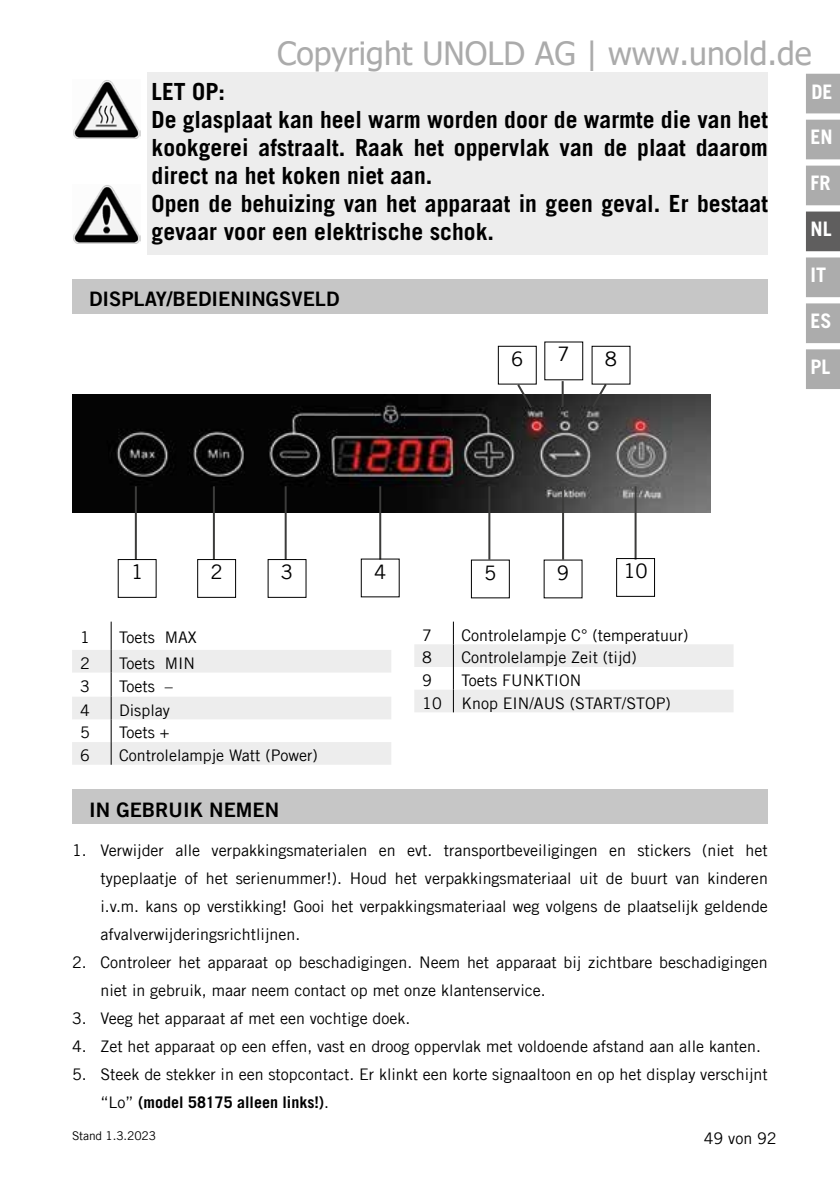
<style>
.page{position:relative;width:840px;height:1191px;background:#fff}
.page>*{position:absolute;margin:0;border:0;box-sizing:border-box;transform-origin:0 0}
.t1{font:32px "Tahoma";color:#ababab}
.t2{font:700 23.6px/28px "Trade Gothic LT Com";color:#000}
.t3{font:20px "Trade Gothic LT Com Bd 2";color:#000}
.t4{font:700 20px "Trade Gothic LT Com";color:#fff}
.t5{font:20px "Trade Gothic LT Com";color:#000}
.t6{font:16px/28px "Trade Gothic LT Com";color:#000}
.t7{font:12px "Trade Gothic LT Com";letter-spacing:-.01em;color:#000}
.s1{font-weight:700}
</style>
<div class="page">
<div style="left:805px;top:74px;width:34px;height:39px;background:#acacac"></div>
<div style="left:805px;top:120px;width:34px;height:39px;background:#acacac"></div>
<div style="left:805px;top:166px;width:34px;height:39px;background:#acacac"></div>
<div style="left:805px;top:211px;width:34px;height:40px;background:#5f5e5e;border:2px solid #5f5e5e"></div>
<div style="left:805px;top:257px;width:34px;height:40px;background:#acacac;border:2px solid #acacac"></div>
<div style="left:805px;top:303px;width:34px;height:40px;background:#acacac;border:2px solid #acacac"></div>
<div style="left:805px;top:349px;width:34px;height:40px;background:#acacac;border:2px solid #acacac"></div>
<div style="left:147px;top:72px;width:620px;height:183px;background:#ededed"></div>
<img style="left:73px;top:185px;width:67px;height:58px">
<img style="left:73px;top:80px;width:67px;height:59px">
<div style="left:72px;top:279px;width:695px;height:34px;background:#c6c6c6"></div>
<svg style="left:72px;top:621px;width:319px;height:143px"></svg>
<img style="left:72px;top:395px;width:638px;height:117px">
<hr style="left:213px;top:486px;width:2px;height:73px;background:#3c3c3b">
<hr style="left:135px;top:486px;width:2px;height:73px;background:#3c3c3b">
<hr style="left:284px;top:486px;width:2px;height:73px;background:#3c3c3b">
<hr style="left:379px;top:486px;width:2px;height:73px;background:#3c3c3b">
<hr style="left:488px;top:486px;width:2px;height:73px;background:#3c3c3b">
<svg style="left:515px;top:384px;width:18px;height:26px"></svg>
<hr style="left:561px;top:381px;width:2px;height:26px;background:#3c3c3b">
<svg style="left:590px;top:384px;width:18px;height:25px"></svg>
<hr style="left:561px;top:486px;width:2px;height:73px;background:#3c3c3b">
<hr style="left:634px;top:486px;width:2px;height:73px;background:#3c3c3b">
<div style="left:197px;top:559px;width:39px;height:38px;border:1px solid #000"></div>
<div style="left:498px;top:346px;width:38px;height:38px;border:1px solid #000"></div>
<div style="left:616px;top:558px;width:38px;height:38px;border:1px solid #000"></div>
<svg style="left:414px;top:621px;width:319px;height:91px"></svg>
<div style="left:72px;top:790px;width:695px;height:34px;background:#c6c6c6"></div>
<h1 class="t1" style="left:277px;top:32px;width:535px">Copyright UNOLD AG | www.unold.de</h1>
<p class="t2" style="left:151px;top:77px;width:617px">LET OP:<br>De glasplaat kan heel warm worden door de warmte die van het kookgerei afstraalt. Raak het oppervlak van de plaat daarom direct na het koken niet aan.<br>Open de behuizing van het apparaat in geen geval. Er bestaat gevaar voor een elektrische schok.</p>
<p class="t3" style="left:89px;top:287px;width:252px">DISPLAY/BEDIENINGSVELD</p>
<p class="t5" style="left:511px;top:346px;width:14px">6</p>
<p class="t5" style="left:557px;top:342px;width:14px">7</p>
<p class="t5" style="left:604px;top:346px;width:14px">8</p>
<p class="t4" style="left:811px;top:80px;width:23px">DE</p>
<p class="t4" style="left:810px;top:125px;width:24px">EN</p>
<p class="t4" style="left:810px;top:171px;width:21px">FR</p>
<p class="t4" style="left:810px;top:217px;width:23px">NL</p>
<p class="t4" style="left:810px;top:262px;width:17px">IT</p>
<p class="t4" style="left:810px;top:308px;width:23px">ES</p>
<p class="t4" style="left:810px;top:354px;width:21px">PL</p>
<p class="t5" style="left:131px;top:560px;width:14px">1</p>
<p class="t5" style="left:210px;top:560px;width:14px">2</p>
<p class="t5" style="left:281px;top:560px;width:14px">3</p>
<p class="t5" style="left:374px;top:559px;width:14px">4</p>
<p class="t5" style="left:484px;top:560px;width:14px">5</p>
<p class="t5" style="left:556px;top:560px;width:14px">9</p>
<p class="t5" style="left:623px;top:559px;width:26px">10</p>
<p class="t6" style="left:80px;top:623px;width:11px">1</p>
<p class="t6" style="left:119px;top:623px;width:79px">Toets MAX</p>
<p class="t6" style="left:80px;top:649px;width:11px">2</p>
<p class="t6" style="left:119px;top:649px;width:77px">Toets MIN</p>
<p class="t6" style="left:80px;top:672px;width:11px">3</p>
<p class="t6" style="left:119px;top:672px;width:55px">Toets –</p>
<p class="t6" style="left:80px;top:696px;width:11px">4</p>
<p class="t6" style="left:119px;top:696px;width:52px">Display</p>
<p class="t6" style="left:80px;top:718px;width:11px">5</p>
<p class="t6" style="left:119px;top:718px;width:52px">Toets +</p>
<p class="t6" style="left:80px;top:741px;width:11px">6</p>
<p class="t6" style="left:119px;top:741px;width:200px">Controlelampje Watt (Power)</p>
<p class="t6" style="left:422px;top:621px;width:11px">7</p>
<p class="t6" style="left:461px;top:621px;width:228px">Controlelampje C° (temperatuur)</p>
<p class="t6" style="left:422px;top:643px;width:11px">8</p>
<p class="t6" style="left:461px;top:643px;width:177px">Controlelampje Zeit (tijd)</p>
<p class="t6" style="left:422px;top:666px;width:11px">9</p>
<p class="t6" style="left:422px;top:669px;width:250px;line-height:22.6px;text-indent:39px">Toets FUNKTION<br>10 Knop EIN/AUS (START/STOP)</p>
<p class="t3" style="left:89px;top:797px;width:191px">IN GEBRUIK NEMEN</p>
<p class="t6" style="left:100px;top:836px;width:668px;text-align:justify;text-indent:-28px">1. Verwijder alle verpakkingsmaterialen en evt. transportbeveiligingen en stickers (niet het typeplaatje of het serienummer!). Houd het verpakkingsmateriaal uit de buurt van kinderen i.v.m. kans op verstikking! Gooi het verpakkingsmateriaal weg volgens de plaatselijk geldende afvalverwijderingsrichtlijnen.</p>
<p class="t6" style="left:100px;top:948px;width:668px;text-indent:-28px">2. Controleer het apparaat op beschadigingen. Neem het apparaat bij zichtbare beschadigingen niet in gebruik, maar neem contact op met onze klantenservice.</p>
<p class="t6" style="left:72px;top:1004px;width:339px">3. Veeg het apparaat af met een vochtige doek.</p>
<p class="t6" style="left:72px;top:1032px;width:690px">4. Zet het apparaat op een effen, vast en droog oppervlak met voldoende afstand aan alle kanten.</p>
<p class="t6" style="left:100px;top:1060px;width:668px;text-indent:-28px">5. Steek de stekker in een stopcontact. Er klinkt een korte signaaltoon en op het display verschijnt “Lo” <span class="s1">(model 58175 alleen links!)</span>.</p>
<p class="t7" style="left:72px;top:1128px;width:85px">Stand 1.3.2023</p>
<p class="t6" style="left:703px;top:1124px;width:74px">49 von 92</p>
</div>
